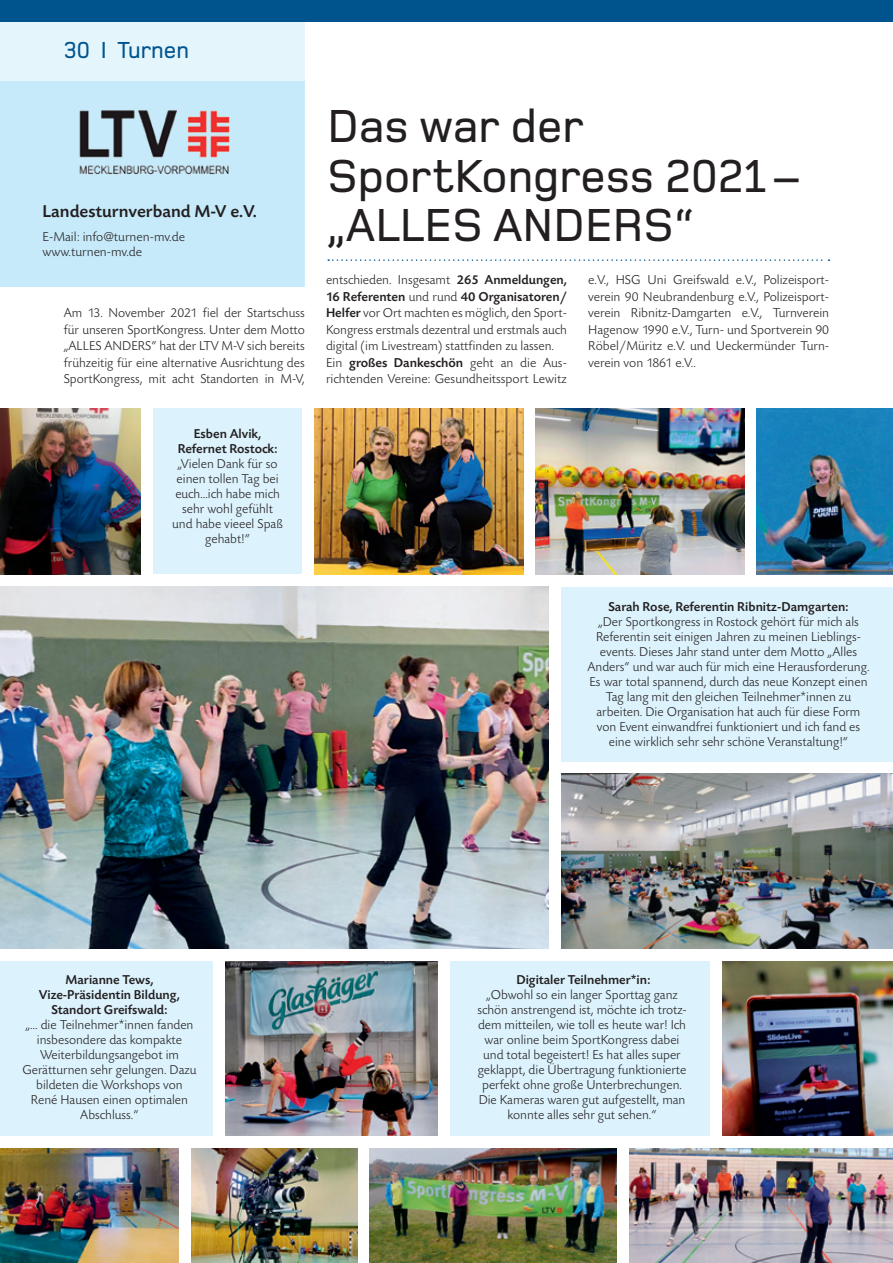
<style>
.page{position:relative;width:893px;height:1263px;background:#fff}
.page>*{position:absolute;margin:0;border:0;box-sizing:border-box;transform-origin:0 0}
.t1{font:500 48px/49.5px "Foundry Monoline";color:#231f20}
.t2{font:500 24px "Foundry Monoline";color:#00548e}
.t3{font:500 18px "Today SB";color:#231f20}
.t4{font:300 13.5px/15px "Today SB";color:#231f20;text-align:center}
.t5{font:500 13.5px/15px "Today SB";color:#231f20;text-align:center}
.s1{font-weight:500}
</style>
<div class="page">
<div style="left:0;top:21px;width:313px;height:266px;background:#c6eafa"></div>
<div style="left:0;top:21px;width:306px;height:60px;background:#e5f5fc"></div>
<img style="left:61px;top:100px;width:179px;height:83px">
<div style="left:0;top:0;width:893px;height:21px;background:#00548e"></div>
<svg style="left:328px;top:259px;width:501px;height:2px"></svg>
<img style="left:315px;top:408px;width:208px;height:166px">
<img style="left:0;top:408px;width:140px;height:166px">
<img style="left:561px;top:774px;width:332px;height:174px">
<img style="left:225px;top:961px;width:213px;height:174px">
<img style="left:723px;top:961px;width:170px;height:174px">
<img style="left:0;top:1148px;width:179px;height:115px">
<img style="left:370px;top:1148px;width:247px;height:115px">
<img style="left:629px;top:1148px;width:264px;height:115px">
<img style="left:191px;top:1148px;width:166px;height:115px">
<img style="left:0;top:587px;width:549px;height:361px">
<img style="left:536px;top:408px;width:208px;height:166px">
<img style="left:757px;top:408px;width:136px;height:166px">
<div style="left:153px;top:408px;width:149px;height:166px;background:#dcf2fc"></div>
<div style="left:561px;top:587px;width:332px;height:174px;background:#dcf2fc"></div>
<div style="left:0;top:961px;width:213px;height:174px;background:#dcf2fc"></div>
<div style="left:451px;top:961px;width:259px;height:174px;background:#dcf2fc"></div>
<h2 class="t2" style="left:64px;top:36px;width:127px">30 I Turnen</h2>
<h3 class="t3" style="left:43px;top:202px;width:216px">Landesturnverband M-V e.V.</h3>
<p class="t4" style="left:43px;top:229px;width:144px;text-align:left">E-Mail: info@turnen-mv.de www.turnen-mv.de</p>
<p class="t4" style="left:64px;top:305px;width:242px;line-height:16.5px;text-align:justify">Am 13. November 2021 fiel der Startschuss für unseren SportKongress. Unter dem Motto „ALLES ANDERS“ hat der LTV M-V sich bereits frühzeitig für eine alternative Ausrichtung des SportKongress, mit acht Standorten in M-V,</p>
<p class="t5" style="left:178px;top:426px;width:101px">Esben Alvik,<br>Refernet Rostock:</p>
<p class="t4" style="left:172px;top:456px;width:112px">„Vielen Dank für so einen tollen Tag bei euch…ich habe mich sehr wohl gefühlt und habe vieeel Spaß gehabt!“</p>
<h1 class="t1" style="left:327px;top:101px;width:474px">Das war der<br>SportKongress 2021 – „ALLES ANDERS“</h1>
<p class="t4" style="left:326px;top:272px;width:242px;line-height:16.5px;text-align:left">entschieden. Insgesamt <span class="s1">265 Anmeldungen, 16 Referenten</span> und rund <span class="s1">40 Organisatoren/ Helfer</span> vor Ort machten es möglich, den Sport-Kongress erstmals dezentral und erstmals auch digital (im Livestream) stattfinden zu lassen.<br>Ein <span class="s1">großes Dankeschön</span> geht an die Aus&shy;richtenden Vereine: Gesundheitssport Lewitz</p>
<p class="t4" style="left:588px;top:272px;width:242px;line-height:16.5px;text-align:justify">e.V., HSG Uni Greifswald e.V., Polizeisport&shy;verein 90 Neubrandenburg e.V., Polizeisport&shy;verein Ribnitz-Damgarten e.V., Turnverein Hagenow 1990 e.V., Turn- und Sportverein 90<br>Röbel/Müritz e.V. und Ueckermünder Turn&shy;verein von 1861 e.V..</p>
<p class="t5" style="left:608px;top:599px;width:242px">Sarah Rose, Referentin Ribnitz-Damgarten:</p>
<p class="t4" style="left:587px;top:614px;width:284px">„Der Sportkongress in Rostock gehört für mich als Referentin seit einigen Jahren zu meinen Lieblings&shy;events. Dieses Jahr stand unter dem Motto „Alles Anders“ und war auch für mich eine Herausforderung.<br>Es war total spannend, durch das neue Konzept einen Tag lang mit den gleichen Teilnehmer*innen zu arbeiten. Die Organisation hat auch für diese Form von Event einwandfrei funktioniert und ich fand es eine wirklich sehr sehr schöne Veranstaltung!“</p>
<p class="t5" style="left:39px;top:972px;width:143px">Marianne Tews,<br>Vize-Präsidentin Bildung,<br>Standort Greifswald:</p>
<p class="t4" style="left:22px;top:1017px;width:176px">„… die Teilnehmer*innen fanden insbesondere das kompakte<br>Weiterbildungsangebot im<br>Gerätturnen sehr gelungen. Dazu bildeten die Workshops von<br>René Hausen einen optimalen<br>Abschluss.“</p>
<p class="t5" style="left:516px;top:972px;width:136px">Digitaler Teilnehmer*in:</p>
<p class="t4" style="left:477px;top:987px;width:211px">„Obwohl so ein langer Sporttag ganz schön anstrengend ist, möchte ich trotz&shy;dem mitteilen, wie toll es heute war! Ich war online beim SportKongress dabei und total begeistert! Es hat alles super geklappt, die Übertragung funktionierte perfekt ohne große Unterbrechungen.<br>Die Kameras waren gut aufgestellt, man konnte alles sehr gut sehen.“</p>
</div>
